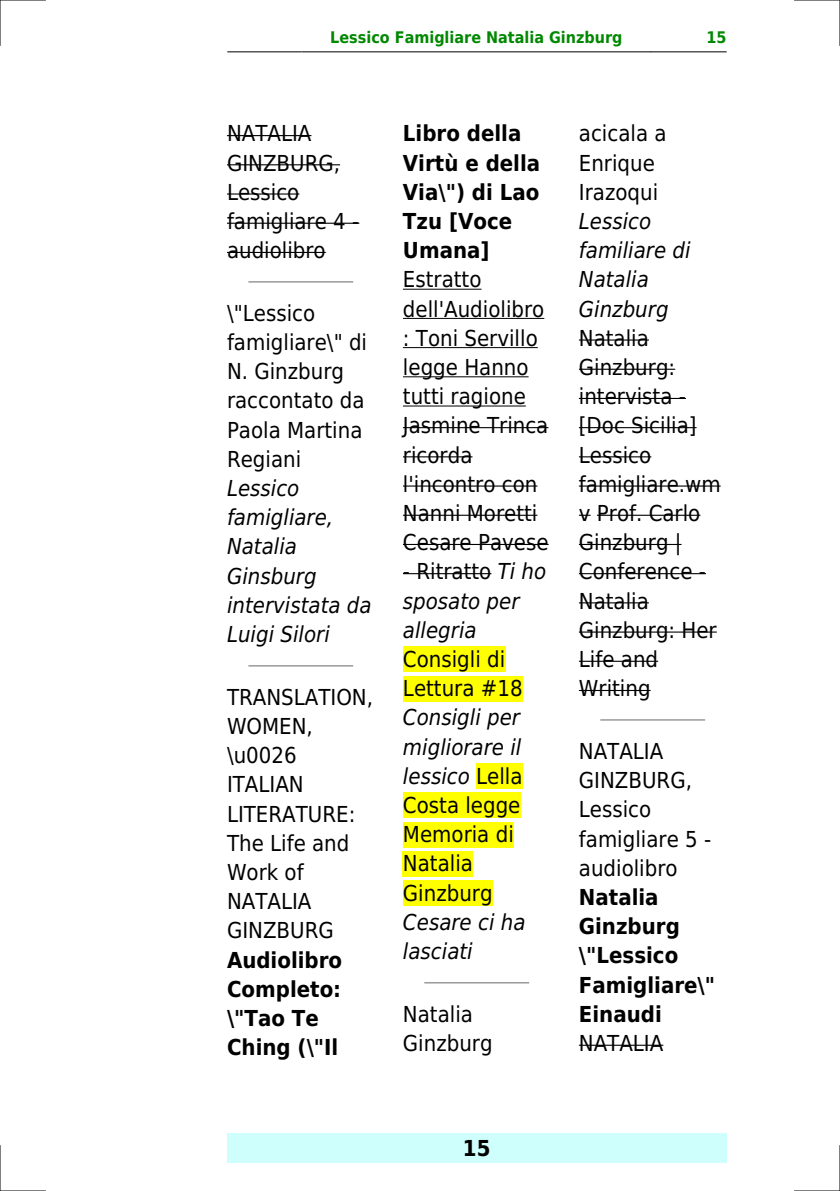
<style>
.page{position:relative;width:840px;height:1191px;background:#fff}
.page>*{position:absolute;margin:0;border:0;box-sizing:border-box;transform-origin:0 0}
.t1{font:22px/29.2px "DejaVu Sans Condensed";color:#000}
.t2{font:italic 22px/29.2px "DejaVu Sans Condensed";color:#000}
.t3{font:700 22px/29.2px "DejaVu Sans Condensed";color:#000}
.t4{font:700 16px "DejaVu Sans Condensed";color:#080}
.s1{font-style:normal}
.s2{font-style:italic}
</style>
<div class="page">
<hr style="left:227px;top:51px;width:74px;height:1px;background:#000">
<hr style="left:302px;top:51px;width:348px;height:1px;background:#000">
<hr style="left:650px;top:51px;width:75px;height:1px;background:#000">
<div style="left:227px;top:1133px;width:499px;height:29px;background:#cffffc"></div>
<hr style="left:227px;top:135px;width:84px;height:1px;background:#000">
<hr style="left:227px;top:164px;width:113px;height:1px;background:#000">
<hr style="left:227px;top:193px;width:72px;height:2px;background:#000">
<hr style="left:227px;top:223px;width:132px;height:1px;background:#000">
<hr style="left:227px;top:252px;width:98px;height:1px;background:#000">
<hr style="left:249px;top:281px;width:103px;height:2px;background:#999">
<hr style="left:249px;top:665px;width:103px;height:1px;background:#999">
<hr style="left:403px;top:289px;width:78px;height:1px;background:#000">
<hr style="left:403px;top:318px;width:141px;height:1px;background:#000">
<hr style="left:403px;top:347px;width:134px;height:1px;background:#000">
<hr style="left:403px;top:376px;width:125px;height:1px;background:#000">
<hr style="left:403px;top:405px;width:122px;height:1px;background:#000">
<hr style="left:403px;top:427px;width:145px;height:1px;background:#000">
<hr style="left:403px;top:456px;width:69px;height:1px;background:#000">
<hr style="left:403px;top:485px;width:134px;height:1px;background:#000">
<hr style="left:403px;top:515px;width:134px;height:1px;background:#000">
<hr style="left:403px;top:544px;width:145px;height:1px;background:#000">
<hr style="left:403px;top:573px;width:88px;height:1px;background:#000">
<div style="left:403px;top:646px;width:102px;height:26px;background:#ff0"></div>
<div style="left:403px;top:676px;width:119px;height:25px;background:#ff0"></div>
<div style="left:476px;top:763px;width:46px;height:26px;background:#ff0"></div>
<div style="left:403px;top:792px;width:117px;height:26px;background:#ff0"></div>
<div style="left:403px;top:821px;width:110px;height:26px;background:#ff0"></div>
<div style="left:403px;top:851px;width:69px;height:25px;background:#ff0"></div>
<div style="left:403px;top:880px;width:89px;height:25px;background:#ff0"></div>
<hr style="left:425px;top:982px;width:103px;height:1px;background:#999">
<hr style="left:578px;top:339px;width:70px;height:1px;background:#000">
<hr style="left:578px;top:369px;width:96px;height:1px;background:#000">
<hr style="left:578px;top:398px;width:107px;height:1px;background:#000">
<hr style="left:578px;top:427px;width:118px;height:1px;background:#000">
<hr style="left:578px;top:456px;width:73px;height:1px;background:#000">
<hr style="left:578px;top:485px;width:142px;height:1px;background:#000">
<svg style="left:578px;top:515px;width:12px;height:1px"></svg>
<hr style="left:596px;top:515px;width:104px;height:1px;background:#000">
<hr style="left:578px;top:544px;width:103px;height:1px;background:#000">
<hr style="left:578px;top:573px;width:127px;height:1px;background:#000">
<hr style="left:578px;top:602px;width:70px;height:1px;background:#000">
<hr style="left:578px;top:631px;width:138px;height:1px;background:#000">
<hr style="left:578px;top:660px;width:79px;height:2px;background:#000">
<hr style="left:578px;top:690px;width:72px;height:1px;background:#000">
<hr style="left:600px;top:719px;width:104px;height:1px;background:#999">
<hr style="left:578px;top:1044px;width:85px;height:1px;background:#000">
<hr style="left:0;top:0;width:45px;height:1px;background:#000">
<hr style="left:794px;top:0;width:45px;height:1px;background:#000">
<hr style="left:0;top:1190px;width:45px;height:1px;background:#000">
<hr style="left:794px;top:1190px;width:45px;height:1px;background:#000">
<hr style="left:0;top:0;width:1px;height:45px;background:#000">
<hr style="left:0;top:1145px;width:1px;height:46px;background:#000">
<hr style="left:839px;top:0;width:1px;height:45px;background:#000">
<hr style="left:839px;top:1145px;width:1px;height:46px;background:#000">
<p class="t4" style="left:330px;top:29px;width:293px">Lessico Famigliare Natalia Ginzburg</p>
<p class="t4" style="left:706px;top:29px;width:22px">15</p>
<p class="t1" style="left:227px;top:119px;width:134px">NATALIA<br>GINZBURG,<br>Lessico famigliare 4 - audiolibro</p>
<p class="t1" style="left:227px;top:299px;width:141px">\"Lessico famigliare\" di<br>N. Ginzburg raccontato da<br>Paola Martina<br>Regiani</p>
<p class="t2" style="left:227px;top:474px;width:146px">Lessico famigliare,<br>Natalia<br>Ginsburg intervistata da<br>Luigi Silori</p>
<p class="t1" style="left:227px;top:682px;width:147px">TRANSLATION,<br>WOMEN, \u0026<br>ITALIAN<br>LITERATURE:<br>The Life and<br>Work of<br>NATALIA<br>GINZBURG</p>
<p class="t3" style="left:227px;top:945px;width:117px">Audiolibro<br>Completo: \"Tao Te<br>Ching (\"Il</p>
<p class="t3" style="left:403px;top:119px;width:139px">Libro della<br>Virtù e della<br>Via\") di Lao<br>Tzu [Voce<br>Umana]</p>
<p class="t1" style="left:403px;top:265px;width:147px">Estratto dell'Audiolibro : Toni Servillo legge Hanno tutti ragione<br>Jasmine Trinca ricorda l'incontro con<br>Nanni Moretti<br>Cesare Pavese</p>
<p class="t2" style="left:403px;top:557px;width:145px"><span class="s1">- Ritratto</span> Ti ho sposato per allegria</p>
<p class="t1" style="left:403px;top:645px;width:121px">Consigli di<br>Lettura #18</p>
<p class="t1" style="left:403px;top:703px;width:121px"><span class="s2">Consigli per migliorare il lessico</span> Lella<br>Costa legge<br>Memoria di<br>Natalia<br>Ginzburg</p>
<p class="t2" style="left:403px;top:907px;width:124px">Cesare ci ha lasciati</p>
<p class="t1" style="left:403px;top:999px;width:91px">Natalia<br>Ginzburg</p>
<p class="t1" style="left:578px;top:119px;width:89px">acicala a<br>Enrique<br>Irazoqui</p>
<p class="t2" style="left:578px;top:207px;width:113px">Lessico familiare di<br>Natalia<br>Ginzburg</p>
<p class="t1" style="left:578px;top:323px;width:143px">Natalia<br>Ginzburg: intervista - [Doc Sicilia]<br>Lessico famigliare.wm v Prof. Carlo<br>Ginzburg |<br>Conference -<br>Natalia<br>Ginzburg: Her<br>Life and<br>Writing</p>
<p class="t1" style="left:578px;top:736px;width:134px">NATALIA<br>GINZBURG,<br>Lessico famigliare 5 - audiolibro</p>
<p class="t3" style="left:578px;top:882px;width:138px">Natalia<br>Ginzburg \"Lessico<br>Famigliare\"<br>Einaudi</p>
<p class="t1" style="left:578px;top:1028px;width:86px">NATALIA</p>
<p class="t3" style="left:462px;top:1133px;width:29px">15</p>
</div>
